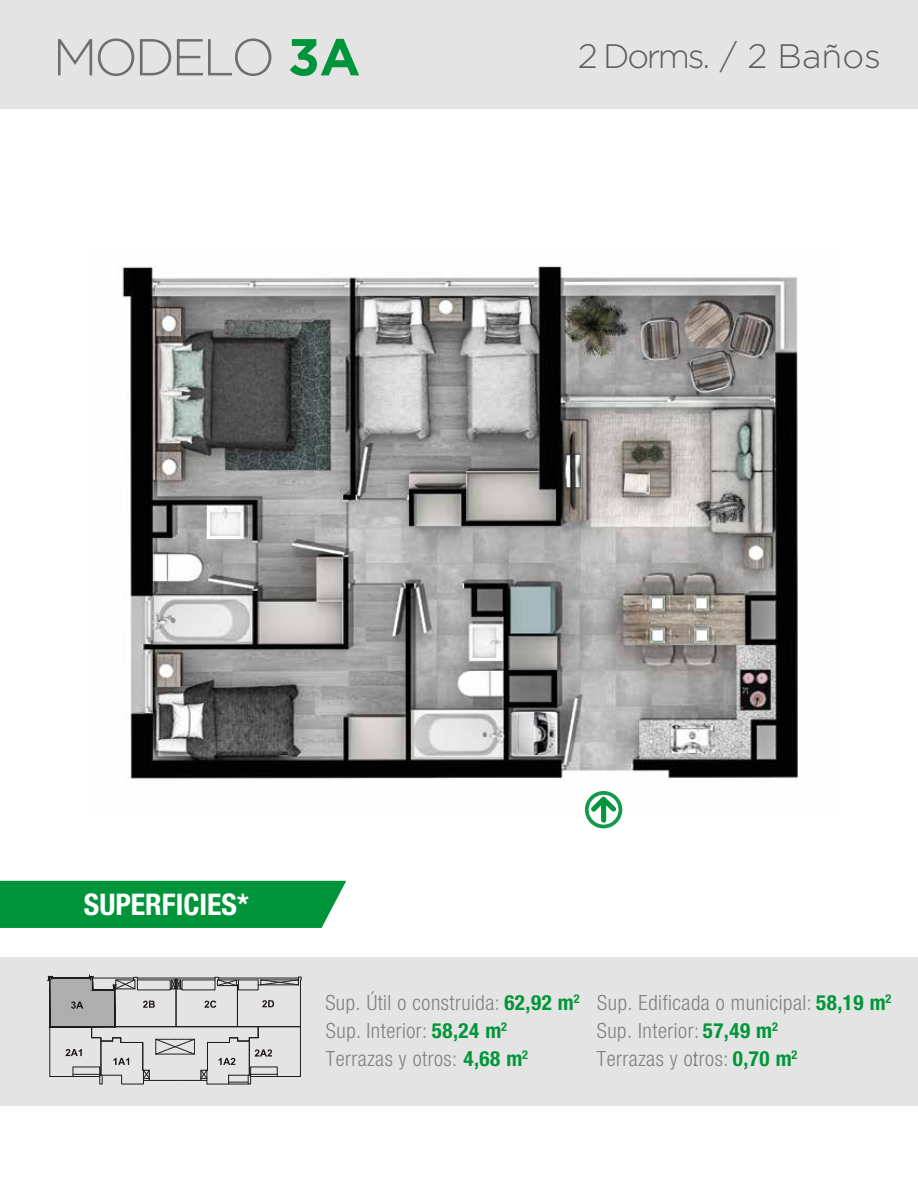
<style>
.page{position:relative;width:918px;height:1188px;background:#fff}
.page>*{position:absolute;margin:0;border:0;box-sizing:border-box;transform-origin:0 0}
.t1{font:300 51.9px "Gotham Pro";color:#706f6e}
.t2{font:300 33.9px "Gotham Pro";color:#605d60}
.t3{font:700 condensed 29.85px "Helvetica Neue";color:#fff}
.t4{font:300 condensed 21px/28.2px "Helvetica Neue";letter-spacing:.025em;color:#808181}
.s1{font-weight:700;color:#00953a}
.s2{font-weight:700;color:#009639}
.s3{color:#626260}
</style>
<div class="page">
<div style="left:0;top:957px;width:918px;height:149px;background:#e5e4e4"></div>
<div style="left:0;top:0;width:918px;height:108px;background:#e5e4e4"></div>
<div style="left:0;top:881px;width:346px;height:47px;background:#00953a"></div>
<svg style="left:48px;top:976px;width:254px;height:109px"></svg>
<div style="left:50px;top:980px;width:1px;height:47px;border:1px solid #1d1e1c"></div>
<div style="left:50px;top:1027px;width:65px;height:1px;border:1px solid #1d1e1c"></div>
<img style="left:122px;top:266px;width:676px;height:552px">
<svg style="left:591px;top:797px;width:25px;height:26px"></svg>
<div style="left:585px;top:791px;width:37px;height:37px;border:4px solid #11994c;border-radius:50%"></div>
<h1 class="t1" style="left:53px;top:29px;width:309px">MODELO <span class="s1">3A</span></h1>
<h2 class="t2" style="left:578px;top:38px;width:305px">2 Dorms. / 2 Baños</h2>
<h3 class="t3" style="left:84px;top:886px;width:166px">SUPERFICIES*</h3>
<p class="t4" style="left:325px;top:988px;width:256px">Sup. Útil o construida: <span class="s2">62,92 m</span><sup>2</sup></p>
<p class="t4" style="left:597px;top:988px;width:296px">Sup. Edificada o municipal: <span class="s2">58,19 m</span><sup>2</sup></p>
<p class="t4" style="left:326px;top:1017px;width:204px">Sup. Interior: <span class="s2">58,24 m</span><sup>2<br></sup>Terrazas y otros: <span class="s2">4,68 m</span><sup>2</sup></p>
<p class="t4" style="left:692px;top:1017px;width:87px;text-indent:-96px">Sup. Interior:<span class="s2">57,49 m</span><sup>2 </sup><span class="s3">:</span></p>
<p class="t4" style="left:597px;top:1045px;width:202px">Terrazas y otros: <span class="s2">0,70 m</span><sup>2</sup></p>
</div>
